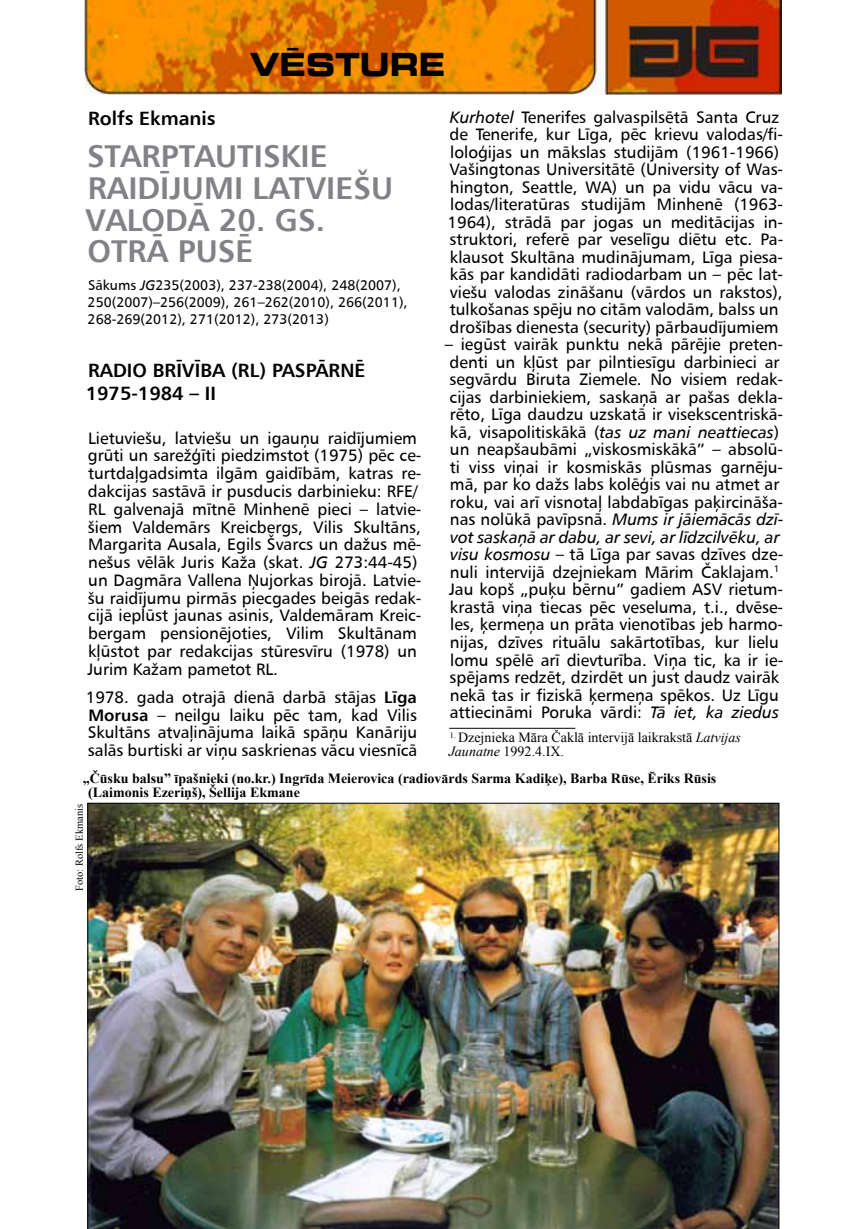
<style>
.page{position:relative;width:867px;height:1229px;background:#fff}
.page>*{position:absolute;margin:0;border:0;box-sizing:border-box;transform-origin:0 0}
.t1{font:31.5px/31.7px "Humanist 777 TL Bold B";color:#808285}
.t2{font:700 expanded 31.5px "Square 721 TL";color:#000;scale:.9 1}
.t3{font:19.25px/23.4px "Humanist 777 TL Bold B";color:#000}
.t4{font:16.62px/17.5px "Humanist 777 TL Roman B";color:#000}
.t5{font:16.62px/17.5px "Humanist 777 TL Italic B";color:#000}
.t6{font:700 14px/14px "Times New Roman";color:#000}
.t7{font:14px/17.2px "Humanist 777 TL Roman B";color:#000}
.t8{font:14px/14px "Times New Roman";color:#000}
.t9{font:10.5px "Times New Roman";color:#000}
.s1{font-family:"Humanist 777 TL Italic B"}
.s2{font-family:"Humanist 777 TL Bold B"}
.s3{font-family:"Humanist 777 TL Roman B"}
.s4{font-style:italic}
</style>
<div class="page">
<hr style="left:449px;top:728px;width:126px;height:1px;background:#000">
<img style="left:84px;top:0;width:696px;height:94px">
<img style="left:88px;top:803px;width:690px;height:425px">
<h1 class="t2" style="left:250px;top:46px;width:218px">VĒSTURE</h1>
<p class="t3" style="left:88px;top:106px;width:129px">Rolfs Ekmanis</p>
<h1 class="t1" style="left:85px;top:139px;width:309px">STARPTAUTISKIE<br>RAIDĪJUMI LATVIEŠU<br>VALODĀ 20. GS.<br>OTRĀ PUSĒ</h1>
<p class="t7" style="left:88px;top:276px;width:321px">Sākums <span class="s1">JG</span>235(2003), 237-238(2004), 248(2007),<br>250(2007)–256(2009), 261–262(2010), 266(2011),<br>268-269(2012), 271(2012), 273(2013)</p>
<p class="t3" style="left:86px;top:358px;width:281px">RADIO BRĪVĪBA (RL) PASPĀRNĒ<br>1975-1984 – II</p>
<p class="t4" style="left:87px;top:428px;width:335px">Lietuviešu, latviešu un igauņu raidījumiem grūti un sarežģīti piedzimstot (1975) pēc ce&shy;turtdaļgadsimta ilgām gaidībām, katras re&shy;dakcijas sastāvā ir pusducis darbinieku: RFE/ RL galvenajā mītnē Minhenē pieci – latvie&shy;šiem Valdemārs Kreicbergs, Vilis Skultāns, Margarita Ausala, Egils Švarcs un dažus mē&shy;nešus vēlāk Juris Kaža (skat. <span class="s1">JG</span> 273:44-45) un Dagmāra Vallena Ņujorkas birojā. Latvie&shy;šu raidījumu pirmās piecgades beigās redak&shy;cijā ieplūst jaunas asinis, Valdemāram Kreic&shy;bergam pensionējoties, Vilim Skultānam kļūstot par redakcijas stūresvīru (1978) un Jurim Kažam pametot RL.</p>
<p class="t4" style="left:86px;top:688px;width:333px;text-align:justify">1978. gada otrajā dienā darbā stājas <span class="s2">Līga Morusa</span> – neilgu laiku pēc tam, kad Vilis Skultāns atvaļinājuma laikā spāņu Kanāriju salās burtiski ar viņu saskrienas vācu viesnīcā</p>
<p class="t4" style="left:447px;top:108px;width:337px"><span class="s1">Kurhotel</span> Tenerifes galvaspilsētā Santa Cruz de Tenerife, kur Līga, pēc krievu valodas/fi&shy;loloģijas un mākslas studijām (1961-1966)<br>Vašingtonas Universitātē (University of Was&shy;hington, Seattle, WA) un pa vidu vācu va&shy;lodas/literatūras studijām Minhenē (1963- 1964), strādā par jogas un meditācijas in&shy;struktori, referē par veselīgu diētu etc. Pa&shy;klausot Skultāna mudinājumam, Līga piesa&shy;kās par kandidāti radiodarbam un – pēc lat&shy;viešu valodas zināšanu (vārdos un rakstos), tulkošanas spēju no citām valodām, balss un drošības dienesta (security) pārbaudījumiem</p>
<p class="t4" style="left:444px;top:335px;width:340px">– iegūst vairāk punktu nekā pārējie preten&shy;denti un kļūst par pilntiesīgu darbinieci ar segvārdu Biruta Ziemele. No visiem redak&shy;cijas darbiniekiem, saskaņā ar pašas dekla&shy;rēto, Līga daudzu uzskatā ir visekscentriskā&shy;kā, visapolitiskākā (<span class="s1">tas uz mani neattiecas</span>) un neapšaubāmi „viskosmiskākā” – absolū&shy;ti viss viņai ir kosmiskās plūsmas garnēju&shy;mā, par ko dažs labs kolēģis vai nu atmet ar roku, vai arī visnotaļ labdabīgas paķircināša-</p>
<p class="t5" style="left:450px;top:510px;width:335px"><span class="s3">nas nolūkā pavīpsnā.</span> Mums ir jāiemācās dzī&shy;vot saskaņā ar dabu, ar sevi, ar līdzcilvēku, ar</p>
<p class="t4" style="left:449px;top:545px;width:335px"><span class="s1">visu kosmosu</span> – tā Līga par savas dzīves dze&shy;nuli intervijā dzejniekam Mārim Čaklajam.<sup>1<br></sup>Jau kopš „puķu bērnu” gadiem ASV rietum&shy;krastā viņa tiecas pēc veseluma, t.i., dvēse&shy;les, ķermeņa un prāta vienotības jeb harmo&shy;nijas, dzīves rituālu sakārtotības, kur lielu lomu spēlē arī dievturība. Viņa tic, ka ir ie&shy;spējams redzēt, dzirdēt un just daudz vairāk nekā tas ir fiziskā ķermeņa spēkos. Uz Līgu attiecināmi Poruka vārdi: <span class="s1">Tā iet, ka ziedus</span></p>
<p class="t8" style="left:448px;top:730px;width:293px"><sup>1.</sup> Dzejnieka Māra Čaklā intervijā laikrakstā <span class="s4">Latvijas<br>Jaunatne</span> 1992.4.IX.</p>
<p class="t6" style="left:88px;top:771px;width:629px;text-indent:-5px">„Čūsku balsu” īpašnieki (no.kr.) Ingrīda Meierovica (radiovārds Sarma Kadiķe), Barba Rūse, Ēriks Rūsis (Laimonis Ezeriņš), Šellija Ekmane</p>
<p class="t9" style="left:72px;top:891px;width:88px;rotate:-90deg">Foto: Rolfs Ekmanis</p>
</div>
